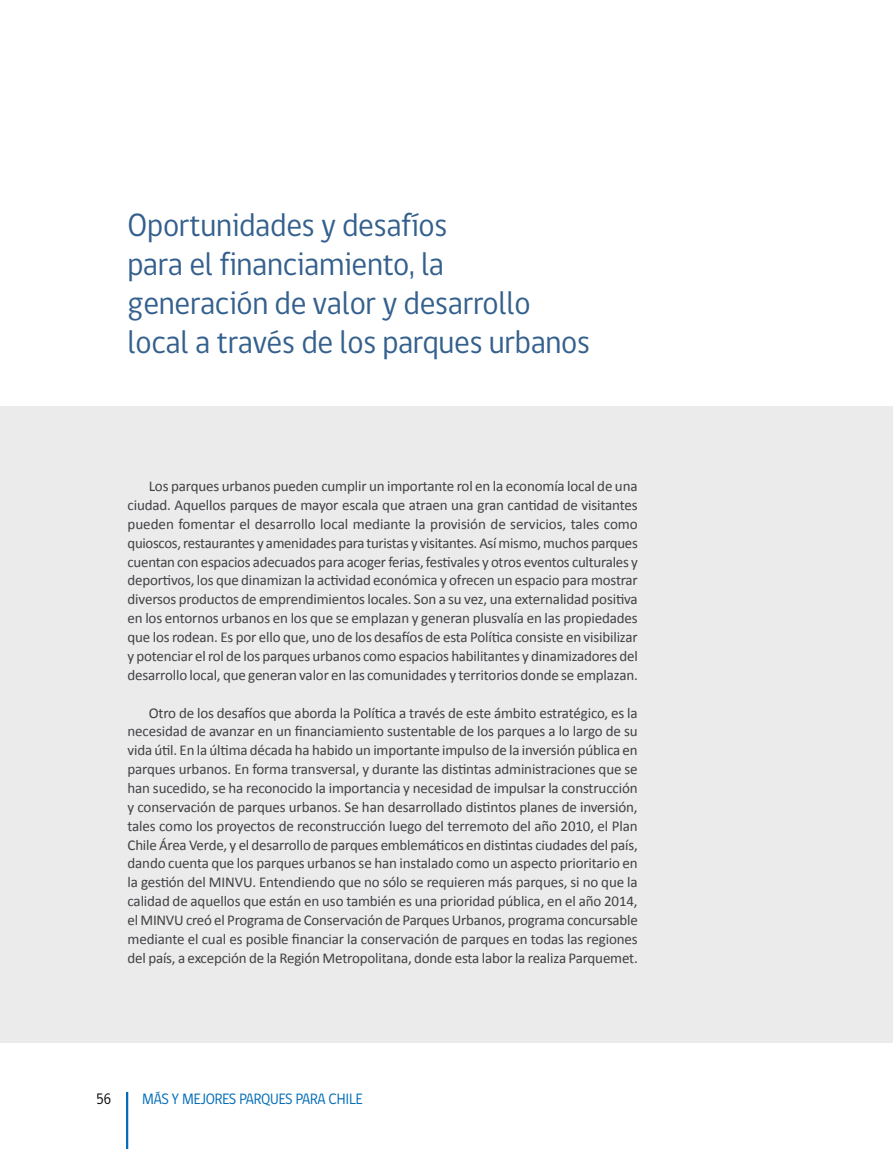
<style>
.page{position:relative;width:893px;height:1149px;background:#fff}
.page>*{position:absolute;margin:0;border:0;box-sizing:border-box;transform-origin:0 0}
.t1{font:33px/39px "gob CL";letter-spacing:-.01em;color:#34608d;scale:.95 1}
.t2{font:15.45px "gob CL";letter-spacing:-.01em;color:#006cb7;scale:.95 1}
.t3{font:15.45px "gob CL";color:#000;scale:.9 1}
.t4{font:15px/18.9px "Calibri";letter-spacing:-.01em;color:#414042;text-align:justify}
</style>
<div class="page">
<hr style="left:126px;top:1091px;width:2px;height:57px;background:#006cb7">
<div style="left:0;top:406px;width:893px;height:636px;background:#ebebec"></div>
<h1 class="t1" style="left:128px;top:206px;width:488px">Oportunidades y desafíos<br>para el financiamiento, la generación de valor y desarrollo local a través de los parques urbanos</h1>
<p class="t4" style="left:128px;top:476px;width:512px;text-indent:21px">Los parques urbanos pueden cumplir un importante rol en la economía local de una ciudad. Aquellos parques de mayor escala que atraen una gran cantidad de visitantes pueden fomentar el desarrollo local mediante la provisión de servicios, tales como quioscos, restaurantes y amenidades para turistas y visitantes. Así mismo, muchos parques cuentan con espacios adecuados para acoger ferias, festivales y otros eventos culturales y deportivos, los que dinamizan la actividad económica y ofrecen un espacio para mostrar diversos productos de emprendimientos locales. Son a su vez, una externalidad positiva en los entornos urbanos en los que se emplazan y generan plusvalía en las propiedades que los rodean. Es por ello que, uno de los desafíos de esta Política consiste en visibilizar y potenciar el rol de los parques urbanos como espacios habilitantes y dinamizadores del desarrollo local, que generan valor en las comunidades y territorios donde se emplazan.</p>
<p class="t4" style="left:128px;top:703px;width:512px;text-indent:21px">Otro de los desafíos que aborda la Política a través de este ámbito estratégico, es la necesidad de avanzar en un financiamiento sustentable de los parques a lo largo de su vida útil. En la última década ha habido un importante impulso de la inversión pública en parques urbanos. En forma transversal, y durante las distintas administraciones que se han sucedido, se ha reconocido la importancia y necesidad de impulsar la construcción y conservación de parques urbanos. Se han desarrollado distintos planes de inversión, tales como los proyectos de reconstrucción luego del terremoto del año 2010, el Plan Chile Área Verde, y el desarrollo de parques emblemáticos en distintas ciudades del país, dando cuenta que los parques urbanos se han instalado como un aspecto prioritario en la gestión del MINVU. Entendiendo que no sólo se requieren más parques, si no que la calidad de aquellos que están en uso también es una prioridad pública, en el año 2014, el MINVU creó el Programa de Conservación de Parques Urbanos, programa concursable mediante el cual es posible financiar la conservación de parques en todas las regiones del país, a excepción de la Región Metropolitana, donde esta labor la realiza Parquemet.</p>
<p class="t3" style="left:97px;top:1088px;width:18px">56</p>
<p class="t2" style="left:142px;top:1088px;width:234px">MÁS Y MEJORES PARQUES PARA CHILE</p>
</div>
